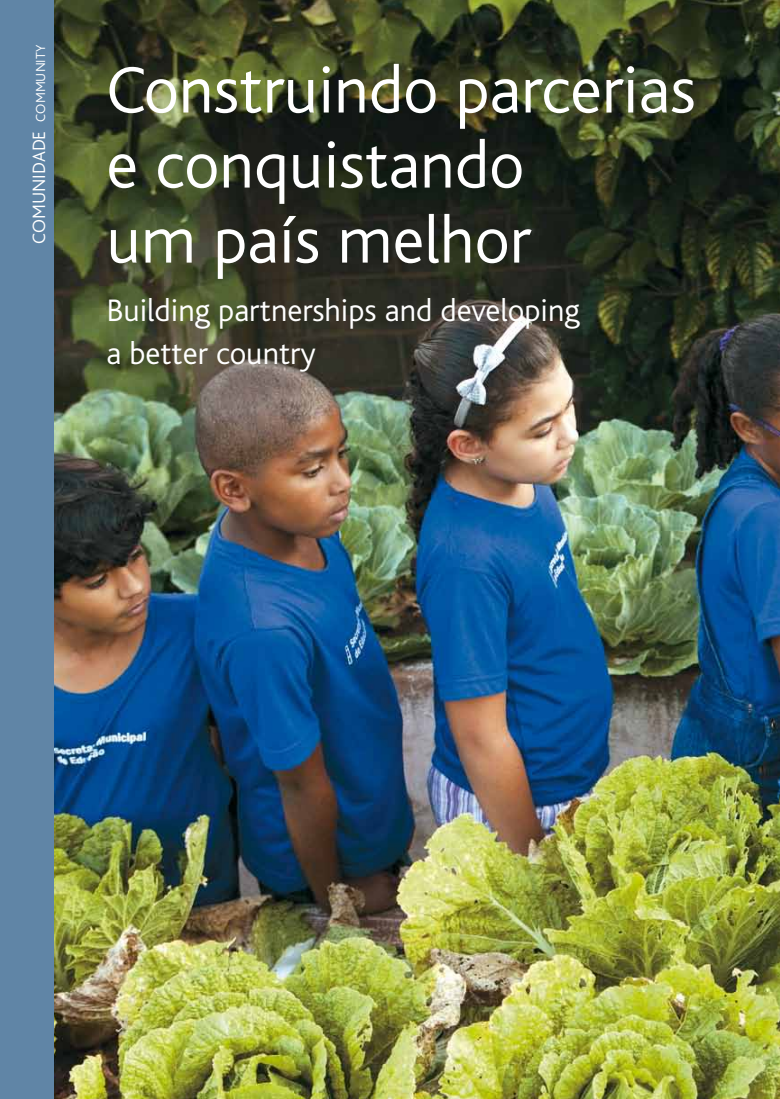
<style>
.page{position:relative;width:780px;height:1099px;background:#fff}
.page>*{position:absolute;margin:0;border:0;box-sizing:border-box;transform-origin:0 0}
.t1{font:300 68.75px/75px "Bliss";color:#fff}
.t2{font:300 32.5px/43.8px "Bliss";color:#fff}
.t3{font:300 18.75px "Bliss";color:#fff}
.s1{font-size:13.75px}
</style>
<div class="page">
<img style="left:53px;top:0;width:727px;height:1098px">
<div style="left:0;top:0;width:53px;height:1098px;background:#6085a6"></div>
<p class="t3" style="left:29px;top:244px;width:200px;rotate:-90deg">Comunidade <span class="s1">community</span></p>
<h1 class="t1" style="left:106px;top:54px;width:591px">Construindo parcerias e conquistando<br>um país melhor</h1>
<p class="t2" style="left:106px;top:288px;width:475px">Building partnerships and developing a better country</p>
</div>
